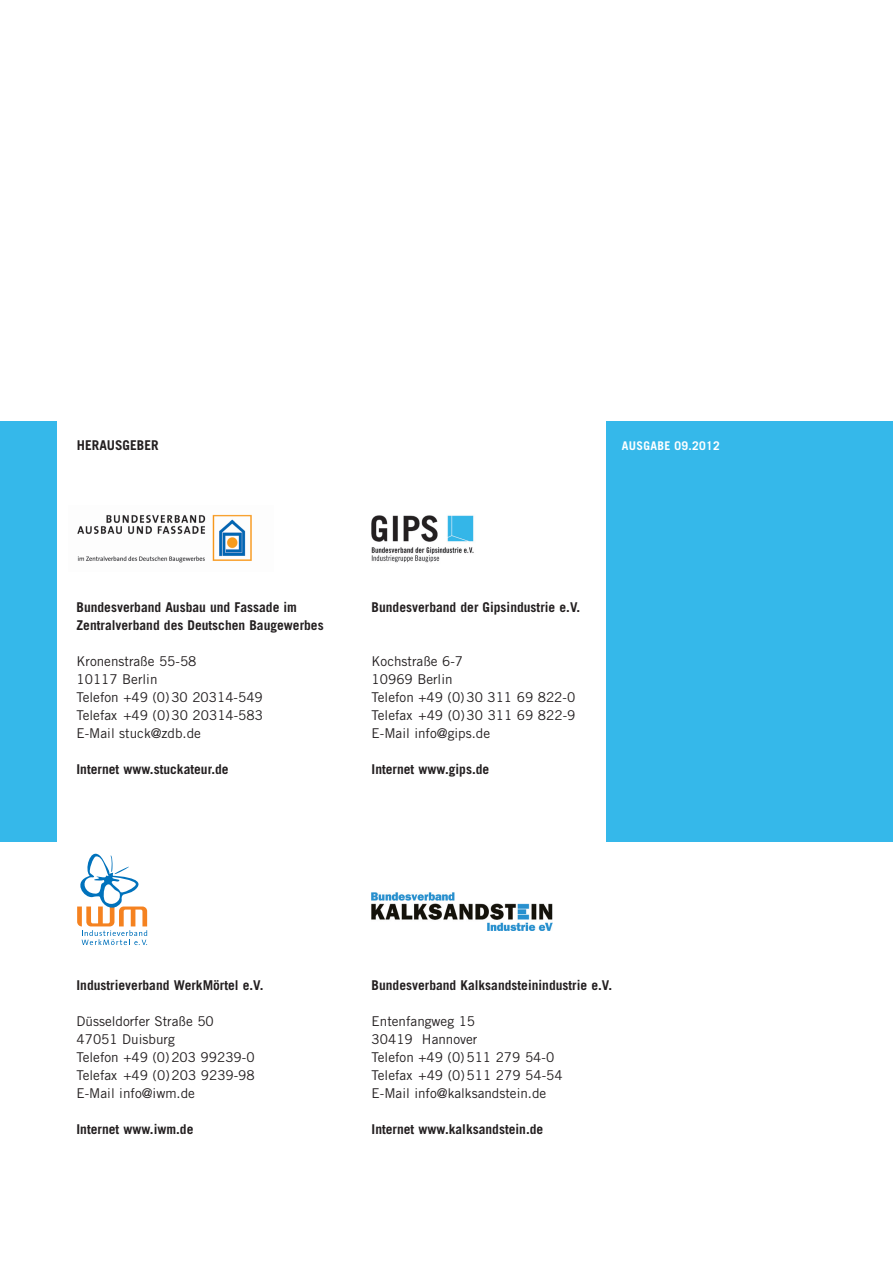
<style>
.page{position:relative;width:893px;height:1263px;background:#fff}
.page>*{position:absolute;margin:0;border:0;box-sizing:border-box;transform-origin:0 0}
.t1{font:13.5px/18px "Trade Gothic";color:#231f20}
.t2{font:700 13.5px/18px "Trade Gothic";color:#231f20}
.t3{font:700 12px "Trade Gothic";letter-spacing:.025em;color:#fff}
</style>
<div class="page">
<div style="left:0;top:421px;width:57px;height:421px;background:#35b8ea"></div>
<div style="left:607px;top:421px;width:286px;height:421px;background:#35b8ea"></div>
<img style="left:372px;top:892px;width:180px;height:38px">
<svg style="left:77px;top:854px;width:70px;height:91px"></svg>
<img style="left:77px;top:514px;width:175px;height:49px">
<img style="left:372px;top:515px;width:102px;height:48px">
<p class="t2" style="left:77px;top:436px;width:83px">herausGeber</p>
<p class="t3" style="left:622px;top:438px;width:99px">ausGabe 09.2012</p>
<p class="t2" style="left:77px;top:598px;width:249px">bundesverband ausbau und Fassade im zentralverband des deutschen baugewerbes</p>
<p class="t1" style="left:77px;top:652px;width:188px">Kronenstraße 55-58<br>10117 Berlin<br>Telefon +49 (0) 30 20314-549<br>Telefax +49 (0) 30 20314-583<br>E-Mail stuck@zdb.de</p>
<p class="t2" style="left:77px;top:760px;width:154px">internet www.stuckateur.de</p>
<p class="t2" style="left:372px;top:598px;width:210px">bundesverband der Gipsindustrie e.V.</p>
<p class="t1" style="left:372px;top:652px;width:205px">Kochstraße 6-7<br>10969 Berlin<br>Telefon +49 (0) 30 311 69 822-0<br>Telefax +49 (0) 30 311 69 822-9<br>E-Mail info@gips.de</p>
<p class="t2" style="left:372px;top:760px;width:119px">internet www.gips.de</p>
<p class="t2" style="left:77px;top:976px;width:189px">industrieverband werkmörtel e.V.</p>
<p class="t1" style="left:77px;top:1012px;width:180px">Düsseldorfer Straße 50<br>47051 Duisburg<br>Telefon +49 (0) 203 99239-0<br>Telefax +49 (0) 203 9239-98<br>E-Mail info@iwm.de</p>
<p class="t2" style="left:77px;top:1120px;width:118px">internet www.iwm.de</p>
<p class="t2" style="left:372px;top:976px;width:242px">bundesverband Kalksandsteinindustrie e.V.</p>
<p class="t1" style="left:372px;top:1012px;width:193px">Entenfangweg 15<br>30419 Hannover<br>Telefon +49 (0) 511 279 54-0<br>Telefax +49 (0) 511 279 54-54<br>E-Mail info@kalksandstein.de</p>
<p class="t2" style="left:372px;top:1120px;width:173px">internet www.kalksandstein.de</p>
</div>
